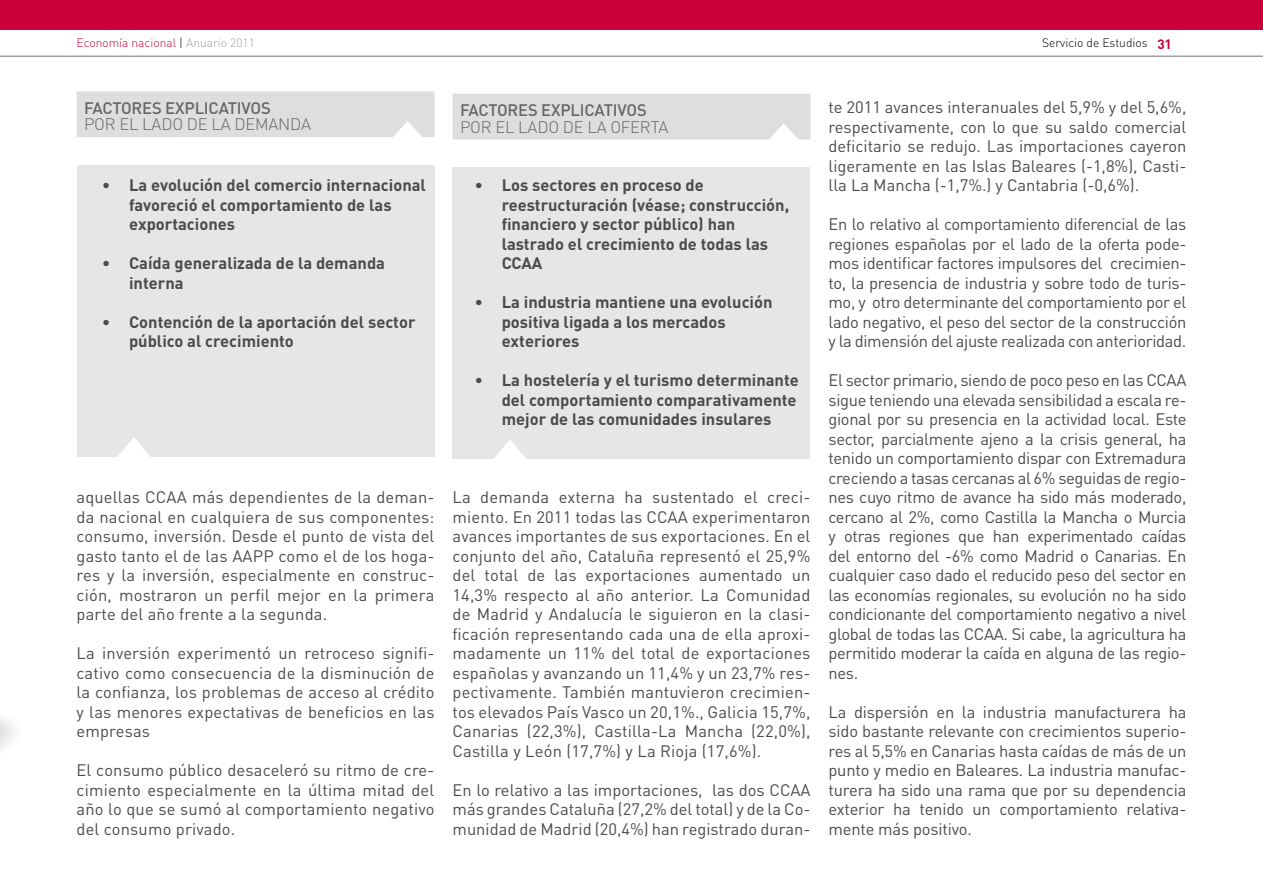
<style>
.page{position:relative;width:1263px;height:893px;background:#fff}
.page>*{position:absolute;margin:0;border:0;box-sizing:border-box;transform-origin:0 0}
.t1{font:16.5px/19.5px "DIN Pro";color:#4b4b4d;text-align:justify}
.t2{font:700 16.5px/19.5px "DIN Pro";color:#4b4b4d}
.t3{font:500 16.5px "DIN Pro";letter-spacing:-.02em;color:#646567}
.t4{font:300 16.5px "DIN Pro";letter-spacing:-.01em;color:#646567}
.t5{font:300 12px "DIN Pro";color:#c90039}
.t6{font:300 12px "DIN Pro";color:#000}
.s1{color:#000}
.s2{color:#9ea0a2}
.s3{font-weight:700;font-size:13.5px;color:#c90039}
</style>
<div class="page">
<hr style="left:0;top:56px;width:1263px;height:1px;background:#707172">
<div style="left:0;top:0;width:1263px;height:30px;background:#c90039"></div>
<div style="left:77px;top:91px;width:357px;height:46px;background:#dddedf"></div>
<div style="left:77px;top:165px;width:357px;height:292px;background:#e5e6e6"></div>
<svg style="left:118px;top:437px;width:32px;height:20px"></svg>
<div style="left:452px;top:94px;width:358px;height:45px;background:#dddedf"></div>
<div style="left:452px;top:168px;width:358px;height:291px;background:#e5e6e6"></div>
<svg style="left:494px;top:440px;width:32px;height:19px"></svg>
<p class="t5" style="left:77px;top:35px;width:180px">Economía nacional <span class="s1">|</span> <span class="s2">Anuario 2011</span></p>
<p class="t6" style="left:1042px;top:35px;width:131px">Servicio de Estudios <span class="s3">31</span></p>
<p class="t3" style="left:84px;top:97px;width:20px">FACTORE</p>
<p class="t3" style="left:152px;top:97px;width:42px">S EXPLICATI</p>
<p class="t3" style="left:242px;top:97px;width:31px">VOS</p>
<p class="t4" style="left:84px;top:113px;width:228px">POR EL LADO DE LA DEMANDA</p>
<p class="t2" style="left:129px;top:175px;width:298px;text-indent:-27px">• La evolución del comercio internacional favoreció el comportamiento de las exportaciones</p>
<p class="t2" style="left:129px;top:253px;width:258px;text-indent:-27px">• Caída generalizada de la demanda interna</p>
<p class="t2" style="left:129px;top:311px;width:288px;text-indent:-27px">• Contención de la aportación del sector público al crecimiento</p>
<p class="t1" style="left:77px;top:487px;width:359px">aquellas CCAA más dependientes de la deman&shy;da nacional en cualquiera de sus componentes: consumo, inversión. Desde el punto de vista del gasto tanto el de las AAPP como el de los hoga&shy;res y la inversión, especialmente en construc&shy;ción, mostraron un perfil mejor en la primera parte del año frente a la segunda.</p>
<p class="t1" style="left:77px;top:643px;width:359px">La inversión experimentó un retroceso signifi&shy;cativo como consecuencia de la disminución de la confianza, los problemas de acceso al crédito y las menores expectativas de beneficios en las empresas</p>
<p class="t1" style="left:77px;top:760px;width:359px">El consumo público desaceleró su ritmo de cre&shy;cimiento especialmente en la última mitad del año lo que se sumó al comportamiento negativo del consumo privado.</p>
<p class="t3" style="left:460px;top:99px;width:20px">FACTORE</p>
<p class="t3" style="left:528px;top:99px;width:42px">S EXPLICATI</p>
<p class="t3" style="left:618px;top:99px;width:31px">VOS</p>
<p class="t4" style="left:460px;top:115px;width:210px">POR EL LADO D E LA OFERTA</p>
<p class="t2" style="left:502px;top:175px;width:289px;text-indent:-27px">• Los sectores en proceso de reestructuración (véase; construcción, financiero y sector público) han lastrado el crecimiento de todas las<br>CCAA</p>
<p class="t2" style="left:502px;top:292px;width:272px;text-indent:-27px">• La industria mantiene una evolución positiva ligada a los mercados exteriores</p>
<p class="t2" style="left:502px;top:370px;width:299px;text-indent:-27px">• La hostelería y el turismo determinante del comportamiento comparativamente mejor de las comunidades insulares</p>
<p class="t1" style="left:452px;top:487px;width:359px">La demanda externa ha sustentado el creci&shy;miento. En 2011 todas las CCAA experimentaron avances importantes de sus exportaciones. En el conjunto del año, Cataluña representó el 25,9% del total de las exportaciones aumentado un 14,3% respecto al año anterior. La Comunidad de Madrid y Andalucía le siguieron en la clasi&shy;ficación representando cada una de ella aproxi&shy;madamente un 11% del total de exportaciones españolas y avanzando un 11,4% y un 23,7% res&shy;pectivamente. También mantuvieron crecimien&shy;tos elevados País Vasco un 20,1%., Galicia 15,7%, Canarias (22,3%), Castilla-La Mancha (22,0%), Castilla y León (17,7%) y La Rioja (17,6%).</p>
<p class="t1" style="left:452px;top:779px;width:359px">En lo relativo a las importaciones, las dos CCAA más grandes Cataluña (27,2% del total) y de la Co&shy;munidad de Madrid (20,4%) han registrado duran-</p>
<p class="t1" style="left:828px;top:97px;width:359px">te 2011 avances interanuales del 5,9% y del 5,6%, respectivamente, con lo que su saldo comercial deficitario se redujo. Las importaciones cayeron ligeramente en las Islas Baleares (-1,8%), Casti&shy;lla La Mancha (-1,7%.) y Cantabria (-0,6%).</p>
<p class="t1" style="left:828px;top:214px;width:359px">En lo relativo al comportamiento diferencial de las regiones españolas por el lado de la oferta pode&shy;mos identificar factores impulsores del crecimien&shy;to, la presencia de industria y sobre todo de turis&shy;mo, y otro determinante del comportamiento por el lado negativo, el peso del sector de la construcción y la dimensión del ajuste realizada con anterioridad.</p>
<p class="t1" style="left:828px;top:370px;width:359px">El sector primario, siendo de poco peso en las CCAA sigue teniendo una elevada sensibilidad a escala re&shy;gional por su presencia en la actividad local. Este sector, parcialmente ajeno a la crisis general, ha tenido un comportamiento dispar con Extremadura creciendo a tasas cercanas al 6% seguidas de regio&shy;nes cuyo ritmo de avance ha sido más moderado, cercano al 2%, como Castilla la Mancha o Murcia y otras regiones que han experimentado caídas del entorno del -6% como Madrid o Canarias. En cualquier caso dado el reducido peso del sector en las economías regionales, su evolución no ha sido condicionante del comportamiento negativo a nivel global de todas las CCAA. Si cabe, la agricultura ha permitido moderar la caída en alguna de las regio&shy;nes.</p>
<p class="t1" style="left:828px;top:701px;width:359px">La dispersión en la industria manufacturera ha sido bastante relevante con crecimientos superio&shy;res al 5,5% en Canarias hasta caídas de más de un punto y medio en Baleares. La industria manufac&shy;turera ha sido una rama que por su dependencia exterior ha tenido un comportamiento relativa&shy;mente más positivo.</p>
</div>
